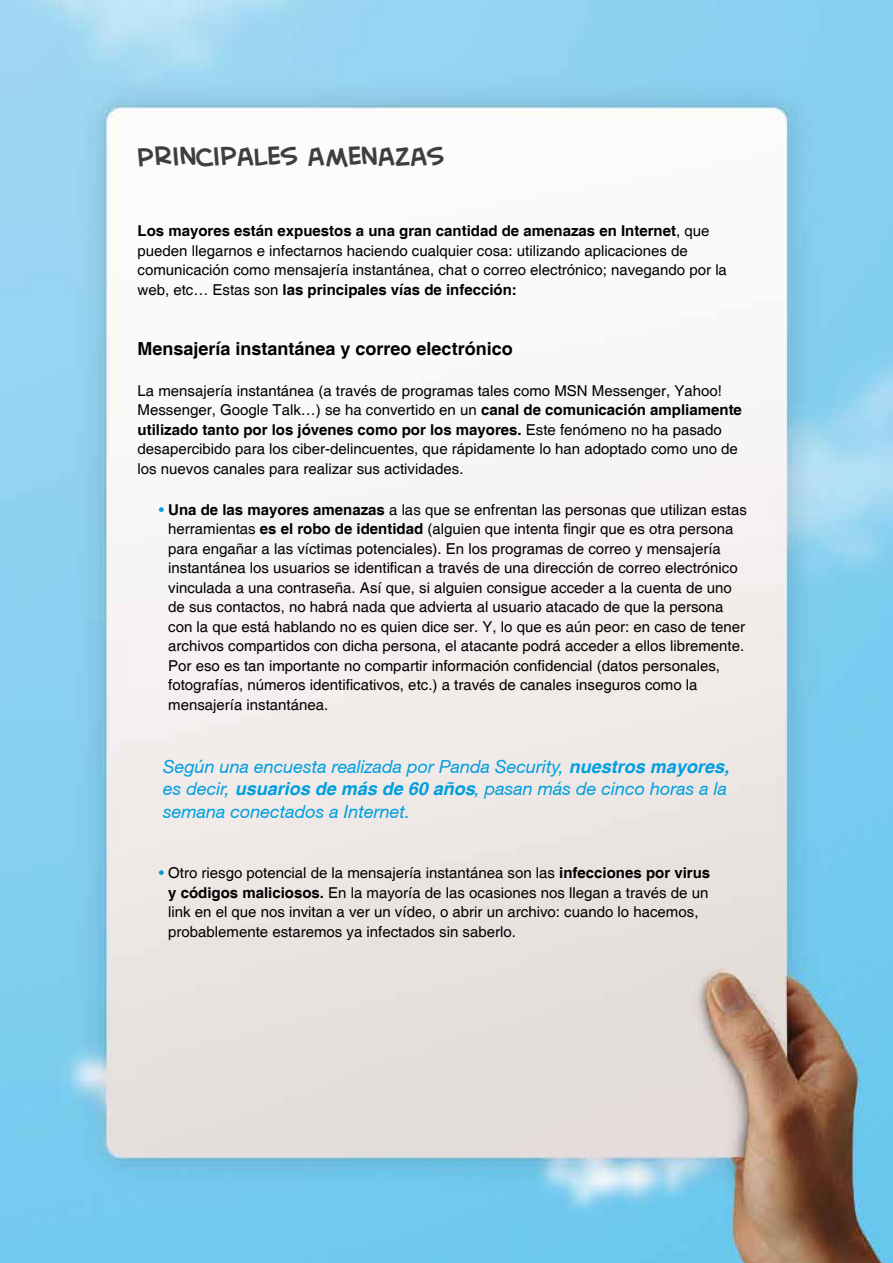
<style>
.page{position:relative;width:893px;height:1263px;background:#fff}
.page>*{position:absolute;margin:0;border:0;box-sizing:border-box;transform-origin:0 0}
.t1{font:30px "Creative Block BB";color:#3e3d40}
.t2{font:italic 18px/22.5px "Helvetica 56";color:#009ee0;text-align:justify}
.t3{font:700 18px "Helvetica";color:#000}
.t4{font:15px/19.5px "Helvetica";color:#000}
.s1{font-weight:700}
.s2{color:#009ee0}
.s3{font-family:"Helvetica";font-weight:700}
</style>
<div class="page">
<img style="left:0;top:0;width:893px;height:1263px">
<h1 class="t1" style="left:137px;top:143px;width:308px">PRINCIPALES AMENAZAS</h1>
<p class="t4" style="left:137px;top:222px;width:591px"><span class="s1">Los mayores están expuestos a una gran cantidad de amenazas en Internet</span>, que pueden llegarnos e infectarnos haciendo cualquier cosa: utilizando aplicaciones de comunicación como mensajería instantánea, chat o correo electrónico; navegando por la web, etc… Estas son <span class="s1">las principales vías de infección:</span></p>
<p class="t3" style="left:137px;top:338px;width:377px">Mensajería instantánea y correo electrónico</p>
<p class="t4" style="left:137px;top:381px;width:606px">La mensajería instantánea (a través de programas tales como MSN Messenger, Yahoo!<br>Messenger, Google Talk…) se ha convertido en un <span class="s1">canal de comunicación ampliamente utilizado tanto por los jóvenes como por los mayores.</span> Este fenómeno no ha pasado desapercibido para los ciber-delincuentes, que rápidamente lo han adoptado como uno de los nuevos canales para realizar sus actividades.</p>
<p class="t4" style="left:168px;top:500px;width:580px;text-indent:-9px"><span class="s2">•</span> <span class="s1">Una de las mayores amenazas</span> a las que se enfrentan las personas que utilizan estas herramientas <span class="s1">es el robo de identidad</span> (alguien que intenta fingir que es otra persona para engañar a las víctimas potenciales). En los programas de correo y mensajería instantánea los usuarios se identifican a través de una dirección de correo electrónico vinculada a una contraseña. Así que, si alguien consigue acceder a la cuenta de uno de sus contactos, no habrá nada que advierta al usuario atacado de que la persona con la que está hablando no es quien dice ser. Y, lo que es aún peor: en caso de tener archivos compartidos con dicha persona, el atacante podrá acceder a ellos libremente.<br>Por eso es tan importante no compartir información confidencial (datos personales, fotografías, números identificativos, etc.) a través de canales inseguros como la mensajería instantánea.</p>
<p class="t2" style="left:163px;top:755px;width:567px">Según una encuesta realizada por Panda Security, <span class="s3">nuestros mayores, </span>es decir, <span class="s3">usuarios de más de 60 años</span>, pasan más de cinco horas a la semana conectados a Internet.</p>
<p class="t4" style="left:168px;top:864px;width:543px;text-indent:-9px"><span class="s2">•</span> Otro riesgo potencial de la mensajería instantánea son las <span class="s1">infecciones por virus y códigos maliciosos.</span> En la mayoría de las ocasiones nos llegan a través de un link en el que nos invitan a ver un vídeo, o abrir un archivo: cuando lo hacemos, probablemente estaremos ya infectados sin saberlo.</p>
</div>
